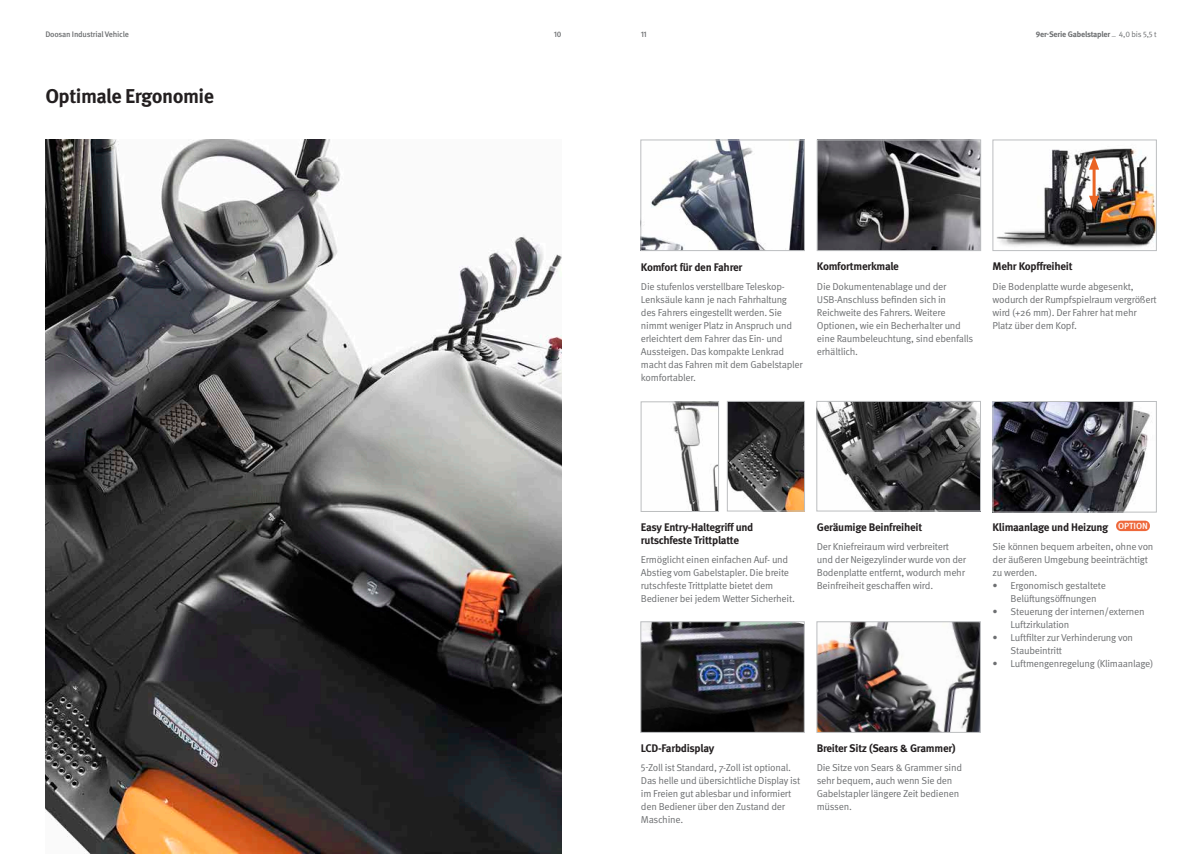
<style>
.page{position:relative;width:1202px;height:854px;background:#fff}
.page>*{position:absolute;margin:0;border:0;box-sizing:border-box;transform-origin:0 0}
.t1{font:700 20px "Meta Pro";letter-spacing:-.025em;color:#231f20}
.t2{font:700 11px "Meta Pro";letter-spacing:-.025em;color:#231f20}
.t3{font:10px/13px "Meta Pro";letter-spacing:-.025em;color:#6d6f71}
.t4{font:500 8.9px "Meta Pro";color:#fff}
.t5{font:700 8px "Meta Pro";letter-spacing:-.025em;color:#6d6f71}
.t6{font:500 8px "Meta Pro";letter-spacing:-.025em;color:#6d6f71}
.s1{font-weight:400}
</style>
<div class="page">
<img style="left:45px;top:140px;width:516px;height:713px">
<img style="left:643px;top:142px;width:160px;height:107px">
<div style="left:641px;top:140px;width:164px;height:111px;border:1px solid #bcbec0"></div>
<img style="left:819px;top:623px;width:160px;height:107px">
<div style="left:817px;top:621px;width:164px;height:111px;border:1px solid #bcbec0"></div>
<img style="left:996px;top:148px;width:159px;height:100px">
<div style="left:993px;top:140px;width:164px;height:111px;border:1px solid #bcbec0"></div>
<hr style="left:1092px;top:164px;width:3px;height:37px;background:#ea6424">
<svg style="left:1089px;top:156px;width:10px;height:13px"></svg>
<svg style="left:1089px;top:196px;width:10px;height:13px"></svg>
<img style="left:819px;top:142px;width:160px;height:107px">
<div style="left:817px;top:140px;width:164px;height:111px;border:1px solid #bcbec0"></div>
<div style="left:1116px;top:520px;width:34px;height:11px;background:#ee683b;border-radius:5px"></div>
<img style="left:819px;top:403px;width:160px;height:106px">
<div style="left:817px;top:401px;width:164px;height:110px;border:1px solid #bcbec0"></div>
<img style="left:729px;top:403px;width:74px;height:106px">
<div style="left:727px;top:401px;width:78px;height:110px;border:1px solid #bcbec0"></div>
<img style="left:672px;top:403px;width:45px;height:106px">
<div style="left:641px;top:401px;width:78px;height:110px;border:1px solid #bcbec0"></div>
<img style="left:995px;top:403px;width:155px;height:107px">
<div style="left:993px;top:401px;width:164px;height:111px;border:1px solid #bcbec0"></div>
<img style="left:643px;top:623px;width:159px;height:107px">
<div style="left:641px;top:621px;width:163px;height:111px;border:1px solid #bcbec0"></div>
<p class="t6" style="left:45px;top:29px;width:85px">Doosan Industrial Vehicle</p>
<p class="t6" style="left:554px;top:29px;width:9px">10</p>
<p class="t6" style="left:641px;top:29px;width:8px">11</p>
<p class="t5" style="left:1036px;top:29px;width:122px">9er-Serie Gabelstapler <span class="s1">_ 4,0 bis 5,5 t</span></p>
<h1 class="t1" style="left:45px;top:83px;width:170px">Optimale Ergonomie</h1>
<p class="t2" style="left:641px;top:260px;width:103px">Komfort für den Fahrer</p>
<p class="t3" style="left:641px;top:280px;width:163px">Die stufenlos verstellbare Teleskop-Lenksäule kann je nach Fahrhaltung des Fahrers eingestellt werden. Sie nimmt weniger Platz in Anspruch und erleichtert dem Fahrer das Ein- und Aussteigen. Das kompakte Lenkrad macht das Fahren mit dem Gabelstapler komfortabler.</p>
<p class="t2" style="left:817px;top:259px;width:83px">Komfortmerkmale</p>
<p class="t3" style="left:817px;top:280px;width:158px">Die Dokumentenablage und der<br>USB-Anschluss befinden sich in<br>Reichweite des Fahrers. Weitere<br>Optionen, wie ein Becherhalter und eine Raumbeleuchtung, sind ebenfalls erhältlich.</p>
<p class="t2" style="left:993px;top:259px;width:81px">Mehr Kopffreiheit</p>
<p class="t3" style="left:993px;top:280px;width:166px">Die Bodenplatte wurde abgesenkt, wodurch der Rumpfspielraum vergrößert wird (+26 mm). Der Fahrer hat mehr<br>Platz über dem Kopf.</p>
<p class="t2" style="left:641px;top:519px;width:114px">Easy Entry-Haltegriff und</p>
<p class="t4" style="left:1118px;top:520px;width:31px">OPTION</p>
<p class="t2" style="left:641px;top:532px;width:100px">rutschfeste Trittplatte</p>
<p class="t3" style="left:641px;top:552px;width:155px">Ermöglicht einen einfachen Auf- und Abstieg vom Gabelstapler. Die breite rutschfeste Trittplatte bietet dem Bediener bei jedem Wetter Sicherheit.</p>
<p class="t2" style="left:993px;top:520px;width:117px">Klimaanlage und Heizung</p>
<p class="t3" style="left:993px;top:540px;width:162px">Sie können bequem arbeiten, ohne von der äußeren Umgebung beeinträchtigt zu werden.</p>
<p class="t3" style="left:1011px;top:579px;width:97px;text-indent:-18px">• Ergonomisch gestaltete<br>Belüftungsöffnungen</p>
<p class="t3" style="left:1011px;top:605px;width:136px;text-indent:-18px">• Steuerung der internen/externen<br>Luftzirkulation</p>
<p class="t3" style="left:1011px;top:631px;width:124px;text-indent:-18px">• Luftfilter zur Verhinderung von<br>Staubeintritt</p>
<p class="t3" style="left:993px;top:657px;width:162px">• Luftmengenregelung (Klimaanlage)</p>
<p class="t2" style="left:817px;top:520px;width:107px">Geräumige Beinfreiheit</p>
<p class="t3" style="left:817px;top:540px;width:151px">Der Kniefreiraum wird verbreitert und der Neigezylinder wurde von der Bodenplatte entfernt, wodurch mehr Beinfreiheit geschaffen wird.</p>
<p class="t2" style="left:641px;top:741px;width:75px">LCD-Farbdisplay</p>
<p class="t3" style="left:641px;top:761px;width:161px">5-Zoll ist Standard, 7-Zoll ist optional.<br>Das helle und übersichtliche Display ist im Freien gut ablesbar und informiert den Bediener über den Zustand der Maschine.</p>
<p class="t2" style="left:817px;top:741px;width:140px">Breiter Sitz (Sears &amp; Grammer)</p>
<p class="t3" style="left:817px;top:761px;width:147px">Die Sitze von Sears &amp; Grammer sind sehr bequem, auch wenn Sie den<br>Gabelstapler längere Zeit bedienen müssen.</p>
</div>
